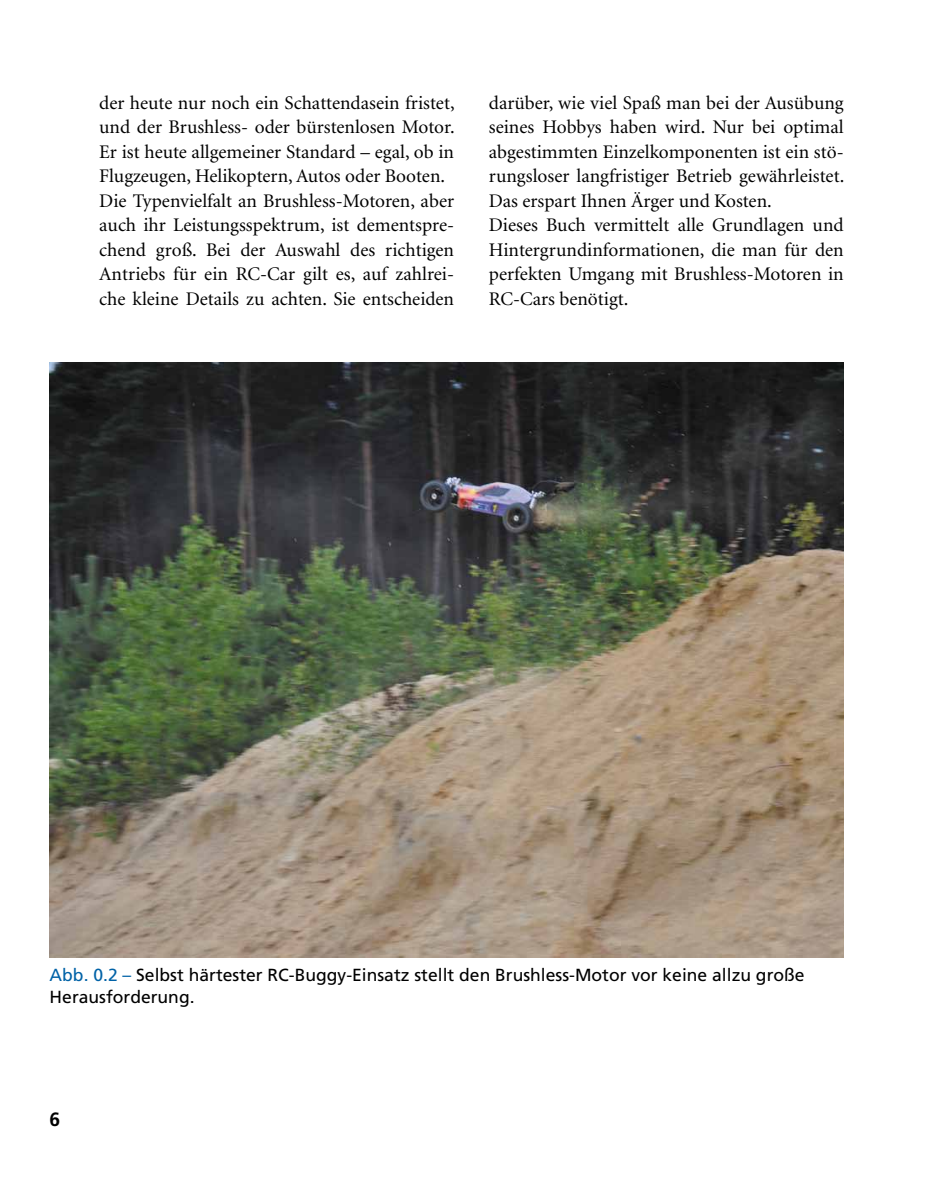
<style>
.page{position:relative;width:943px;height:1191px;background:#fff}
.page>*{position:absolute;margin:0;border:0;box-sizing:border-box;transform-origin:0 0}
.t1{font:19.25px/24.5px "Minion";color:#000;text-align:justify}
.t2{font:700 19.25px "Frutiger";color:#000}
.Bild_x_x{font:17.5px/22.8px "Frutiger";color:#000}
.s1{color:#0062a7}
</style>
<div class="page">
<img style="left:50px;top:362px;width:793px;height:596px">
<p class="t1" style="left:99px;top:91px;width:357px">der heute nur noch ein Schattendasein fristet, und der Brushless- oder bürstenlosen Motor.<br>Er ist heute allgemeiner Standard – egal, ob in Flugzeugen, Helikoptern, Autos oder Booten.</p>
<p class="t1" style="left:99px;top:189px;width:356px">Die Typenvielfalt an Brushless-Motoren, aber auch ihr Leistungsspektrum, ist dementspre&shy;chend groß. Bei der Auswahl des richtigen Antriebs für ein RC-Car gilt es, auf zahlrei&shy;che kleine Details zu achten. Sie entscheiden</p>
<p class="t1" style="left:489px;top:91px;width:357px">darüber, wie viel Spaß man bei der Ausübung seines Hobbys haben wird. Nur bei optimal abgestimmten Einzelkomponenten ist ein stö&shy;rungsloser langfristiger Betrieb gewährleistet.<br>Das erspart Ihnen Ärger und Kosten.</p>
<p class="t1" style="left:489px;top:214px;width:356px">Dieses Buch vermittelt alle Grundlagen und Hintergrundinformationen, die man für den perfekten Umgang mit Brushless-Motoren in RC-Cars benötigt.</p>
<p class="Bild_x_x" style="left:50px;top:963px;width:756px"><span class="s1">Abb. 0.2 –</span> Selbst härtester RC-Buggy-Einsatz stellt den Brushless-Motor vor keine allzu große<br>Herausforderung.</p>
<p class="t2" style="left:50px;top:1108px;width:12px">6</p>
</div>
